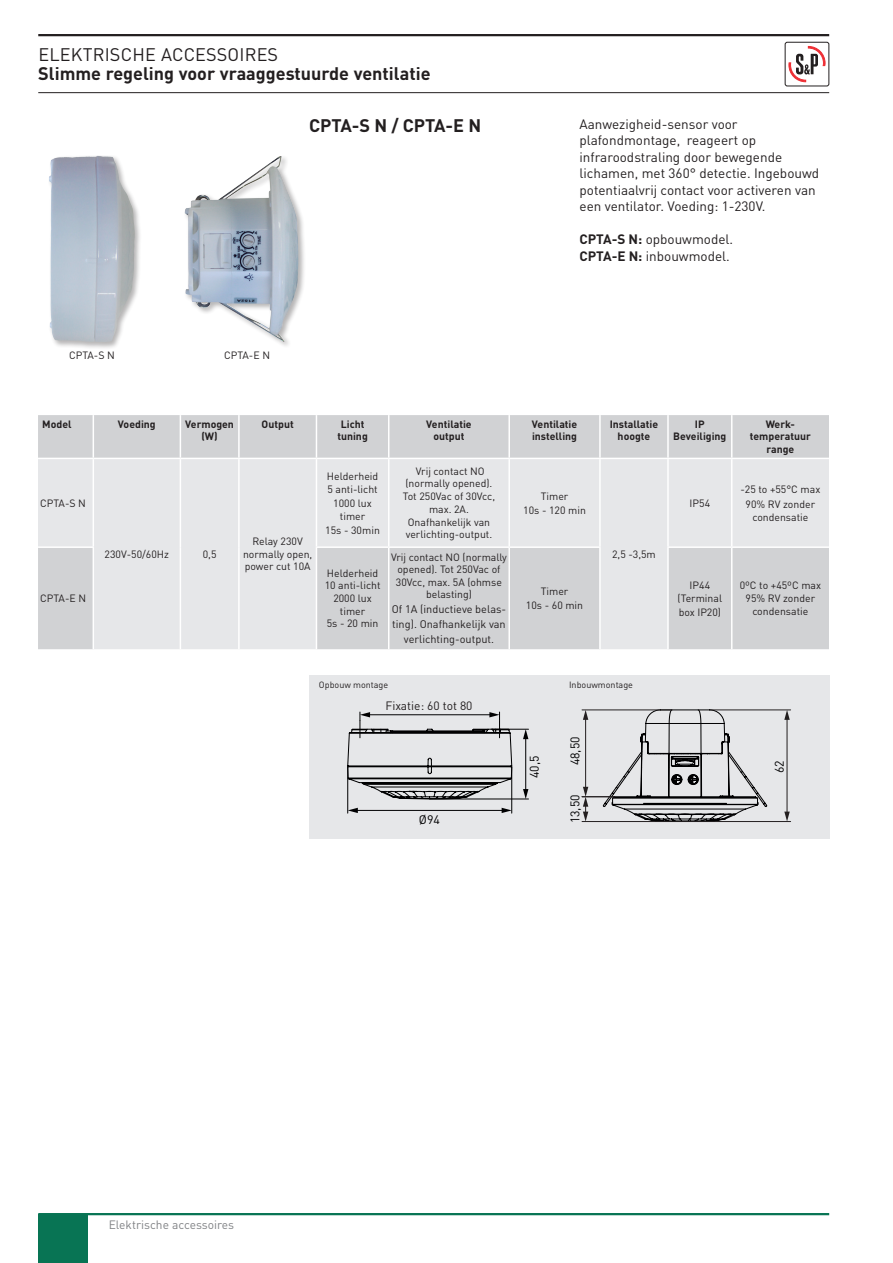
<style>
.page{position:relative;width:893px;height:1263px;background:#fff}
.page>*{position:absolute;margin:0;border:0;box-sizing:border-box;transform-origin:0 0}
.t1{font:700 18px "DIN Pro";color:#231f20}
.t2{font:18px "DIN Pro";letter-spacing:.01em;color:#231f20}
.t3{font:13.5px/16.5px "DIN Pro";color:#231f20}
.t4{font:12.45px "DIN Pro";color:#000001}
.t5{font:12.3px "DIN Pro";color:#000001}
.t6{font:12px "DIN Pro";color:#808285}
.t7{font:12px "DIN Pro";color:#231f20}
.t8{font:10.95px/15px "DIN Pro";color:#231f20;text-align:center}
.t9{font:10.5px/12.6px "DIN Pro";color:#231f20;text-align:center}
.t10{font:10.5px/13.5px "DIN Pro";color:#231f20;text-align:center}
.t11{font:700 10.5px/12.6px "DIN Pro";color:#231f20;text-align:center}
.t12{font:9px "DIN Pro";color:#231f20}
.s1{font-weight:700}
.s2{font-style:inherit}
</style>
<div class="page">
<hr style="left:38px;top:34px;width:791px;height:2px;background:#231f20">
<hr style="left:38px;top:92px;width:791px;height:1px;background:#231f20">
<svg style="left:788px;top:46px;width:38px;height:37px"></svg>
<div style="left:785px;top:42px;width:44px;height:44px;border:1px solid #231f20;border-radius:2px"></div>
<div style="left:38px;top:1214px;width:49px;height:49px;background:#087454"></div>
<hr style="left:38px;top:1213px;width:791px;height:2px;background:#087454">
<div style="left:185px;top:156px;width:121px;height:193px;background:#231f20;opacity:.33"></div>
<img style="left:185px;top:156px;width:113px;height:186px">
<div style="left:49px;top:156px;width:93px;height:194px;background:#231f20;opacity:.33"></div>
<img style="left:49px;top:156px;width:86px;height:187px">
<div style="left:309px;top:675px;width:520px;height:163px;background:#e6e7e9"></div>
<hr style="left:430px;top:799px;width:98px;height:1px;background:#000001">
<hr style="left:491px;top:729px;width:37px;height:1px;background:#000001">
<hr style="left:525px;top:737px;width:1px;height:54px;background:#000001">
<svg style="left:523px;top:789px;width:5px;height:10px"></svg>
<svg style="left:523px;top:729px;width:5px;height:10px"></svg>
<hr style="left:347px;top:767px;width:1px;height:46px;background:#000001">
<hr style="left:511px;top:767px;width:1px;height:46px;background:#000001">
<hr style="left:356px;top:810px;width:147px;height:1px;background:#000001">
<svg style="left:348px;top:808px;width:10px;height:5px"></svg>
<svg style="left:502px;top:808px;width:10px;height:5px"></svg>
<svg style="left:347px;top:712px;width:166px;height:88px"></svg>
<svg style="left:602px;top:709px;width:166px;height:112px"></svg>
<hr style="left:685px;top:821px;width:106px;height:1px;background:#231f20">
<hr style="left:710px;top:710px;width:81px;height:1px;background:#231f20">
<hr style="left:787px;top:718px;width:1px;height:95px;background:#231f20">
<svg style="left:784px;top:811px;width:6px;height:10px"></svg>
<svg style="left:784px;top:710px;width:6px;height:10px"></svg>
<hr style="left:582px;top:821px;width:103px;height:1px;background:#231f20">
<hr style="left:582px;top:710px;width:90px;height:1px;background:#231f20">
<hr style="left:582px;top:796px;width:32px;height:1px;background:#231f20">
<hr style="left:585px;top:718px;width:1px;height:71px;background:#231f20">
<svg style="left:583px;top:710px;width:5px;height:10px"></svg>
<svg style="left:583px;top:787px;width:5px;height:34px"></svg>
<div style="left:375px;top:698px;width:108px;height:16px;background:#e6e7e9"></div>
<div style="left:38px;top:415px;width:791px;height:43px;background:#d1d2d4"></div>
<svg style="left:38px;top:459px;width:791px;height:190px;background:#dedfe1"></svg>
<hr style="left:316px;top:546px;width:73px;height:2px;background:#fff">
<hr style="left:509px;top:546px;width:92px;height:2px;background:#fff">
<hr style="left:732px;top:546px;width:97px;height:2px;background:#fff">
<hr style="left:93px;top:415px;width:1px;height:43px;background:#fff">
<hr style="left:180px;top:415px;width:1px;height:43px;background:#fff">
<hr style="left:238px;top:415px;width:2px;height:43px;background:#fff">
<hr style="left:316px;top:415px;width:1px;height:43px;background:#fff">
<hr style="left:388px;top:415px;width:1px;height:43px;background:#fff">
<hr style="left:508px;top:415px;width:2px;height:43px;background:#fff">
<hr style="left:599px;top:415px;width:2px;height:43px;background:#fff">
<hr style="left:667px;top:415px;width:2px;height:43px;background:#fff">
<hr style="left:731px;top:415px;width:1px;height:43px;background:#fff">
<hr style="left:93px;top:459px;width:1px;height:87px;background:#fff">
<hr style="left:180px;top:459px;width:1px;height:88px;background:#fff">
<hr style="left:238px;top:459px;width:2px;height:88px;background:#fff">
<hr style="left:316px;top:459px;width:1px;height:87px;background:#fff">
<hr style="left:599px;top:459px;width:2px;height:87px;background:#fff">
<hr style="left:667px;top:459px;width:2px;height:87px;background:#fff">
<hr style="left:731px;top:459px;width:1px;height:87px;background:#fff">
<hr style="left:38px;top:546px;width:56px;height:2px;background:#fff">
<hr style="left:93px;top:548px;width:1px;height:101px;background:#fff">
<hr style="left:180px;top:547px;width:1px;height:102px;background:#fff">
<hr style="left:238px;top:547px;width:2px;height:102px;background:#fff">
<hr style="left:316px;top:548px;width:1px;height:101px;background:#fff">
<hr style="left:599px;top:548px;width:2px;height:101px;background:#fff">
<hr style="left:667px;top:546px;width:65px;height:2px;background:#fff">
<hr style="left:667px;top:548px;width:2px;height:101px;background:#fff">
<hr style="left:731px;top:548px;width:1px;height:101px;background:#fff">
<hr style="left:388px;top:459px;width:1px;height:87px;background:#fff">
<hr style="left:508px;top:459px;width:2px;height:87px;background:#fff">
<hr style="left:389px;top:546px;width:120px;height:2px;background:#fff">
<hr style="left:388px;top:548px;width:1px;height:101px;background:#fff">
<hr style="left:508px;top:548px;width:2px;height:101px;background:#fff">
<h1 class="t2" style="left:38px;top:42px;width:241px">ELEKTRISCHE ACCESSOIRES</h1>
<h1 class="t1" style="left:38px;top:59px;width:394px">Slimme regeling voor vraaggestuurde ventilatie</h1>
<h1 class="t1" style="left:309px;top:110px;width:174px">CPTA-S N / CPTA-E N</h1>
<p class="t3" style="left:579px;top:114px;width:241px">Aanwezigheid-sensor voor plafondmontage, reageert op infraroodstraling door bewegende lichamen, met 360° detectie. Ingebouwd potentiaalvrij contact voor activeren van een ventilator. Voeding: 1-230V.</p>
<p class="t3" style="left:579px;top:230px;width:155px"><span class="s1">CPTA-S N:</span> opbouwmodel.<br><span class="s1">CPTA-E N:</span> inbouwmodel.</p>
<p class="t10" style="left:69px;top:348px;width:47px">CPTA-S N</p>
<p class="t10" style="left:224px;top:348px;width:47px">CPTA-E N</p>
<p class="t11" style="left:42px;top:416px;width:31px">Model</p>
<p class="t11" style="left:118px;top:416px;width:39px">Voeding</p>
<p class="t11" style="left:185px;top:416px;width:50px">Vermogen (W)</p>
<p class="t11" style="left:262px;top:416px;width:34px">Output</p>
<p class="t11" style="left:337px;top:416px;width:32px">Licht tuning</p>
<p class="t11" style="left:426px;top:416px;width:47px">Ventilatie output</p>
<p class="t11" style="left:532px;top:416px;width:47px;text-align:left">Ventilatie instelling</p>
<p class="t11" style="left:610px;top:416px;width:50px">Installatie hoogte</p>
<p class="t11" style="left:673px;top:416px;width:55px">IP<br>Beveiliging</p>
<p class="t11" style="left:750px;top:416px;width:63px">Werk&shy;temperatuur range</p>
<p class="t10" style="left:40px;top:496px;width:47px">CPTA-S N</p>
<p class="t10" style="left:40px;top:591px;width:47px">CPTA-E N</p>
<p class="t10" style="left:105px;top:547px;width:66px">230V-50/60Hz</p>
<p class="t10" style="left:203px;top:547px;width:15px">0,5</p>
<p class="t9" style="left:243px;top:534px;width:71px">Relay 230V normally open, power cut 10A</p>
<p class="t10" style="left:325px;top:469px;width:56px"><span class="s2">Helderheid<br></span>5 <span class="s2">anti-licht<br></span>1000 lux timer<br>15s - 30min</p>
<p class="t9" style="left:403px;top:463px;width:94px">Vrij contact NO (normally opened).<br>Tot 250Vac of 30Vcc, max. 2A.<br>Onafhankelijk van verlichting-output.</p>
<p class="t9" style="left:325px;top:566px;width:57px">Helderheid<br>10 anti-licht<br>2000 lux timer<br>5s - 20 min</p>
<p class="t9" style="left:391px;top:549px;width:117px">Vrij contact NO (normally opened). Tot 250Vac of<br>30Vcc, max. 5A (ohmse belasting)</p>
<p class="t8" style="left:392px;top:601px;width:116px">Of 1A (inductieve belas&shy;ting). Onafhankelijk van verlichting-output.</p>
<p class="t10" style="left:523px;top:489px;width:64px">Timer<br>10s - 120 min</p>
<p class="t10" style="left:612px;top:547px;width:45px">2,5 -3,5m</p>
<p class="t10" style="left:690px;top:496px;width:22px">IP54</p>
<p class="t10" style="left:740px;top:481px;width:82px;line-height:15px">-25 to +55°C max<br>90% <span class="s2">RV zonder</span></p>
<p class="t9" style="left:752px;top:509px;width:58px">condensatie</p>
<p class="t10" style="left:526px;top:584px;width:59px">Timer<br>10s - 60 min</p>
<p class="t10" style="left:678px;top:578px;width:46px">IP44 (Terminal box IP20)</p>
<p class="t9" style="left:740px;top:578px;width:83px">0ºC to +45ºC max<br>95% RV zonder condensatie</p>
<p class="t12" style="left:319px;top:678px;width:71px">Opbouw montage</p>
<p class="t12" style="left:569px;top:678px;width:65px">Inbouwmontage</p>
<p class="t7" style="left:385px;top:697px;width:89px">Fixatie: 60 tot 80</p>
<p class="t5" style="left:383px;top:698px;width:90px">Fijación: 60 a 80</p>
<p class="t5" style="left:419px;top:811px;width:23px">Ø94</p>
<p class="t4" style="left:526px;top:778px;width:24px;rotate:-90deg">40,5</p>
<p class="t4" style="left:567px;top:765px;width:30px;rotate:-90deg">48,50</p>
<p class="t4" style="left:567px;top:823px;width:30px;rotate:-90deg">13,50</p>
<p class="t4" style="left:771px;top:773px;width:14px;rotate:-90deg">62</p>
<p class="t6" style="left:109px;top:1216px;width:127px">Elektrische accessoires</p>
</div>
